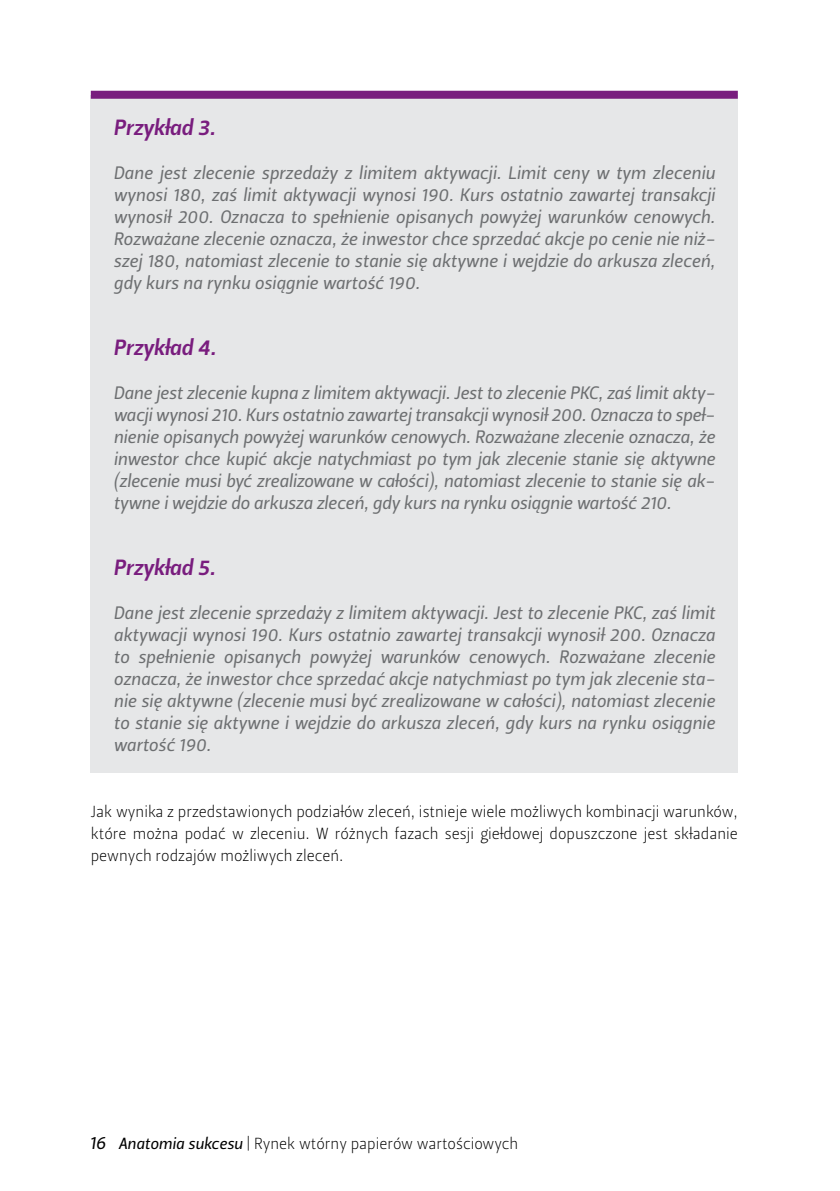
<style>
.page{position:relative;width:840px;height:1191px;background:#fff}
.page>*{position:absolute;margin:0;border:0;box-sizing:border-box;transform-origin:0 0}
.t1{font:22px "Leitura Sans Italic 3";color:#791d7e}
.t2{font:18px/22px "Leitura Sans Italic 2";color:#6d6f71;text-align:justify}
.t3{font:16px/22px "Leitura Sans Grot 1";color:#000;text-align:justify}
.s1{font-family:"Leitura Sans Italic 2";font-size:18px}
.s2{font-family:"Leitura Sans Italic 2"}
</style>
<div class="page">
<div style="left:91px;top:95px;width:646px;height:678px;background:#e6e7e8"></div>
<div style="left:91px;top:91px;width:646px;height:8px;background:#791d7e"></div>
<p class="t1" style="left:113px;top:114px;width:103px">Przykład 3.</p>
<p class="t2" style="left:113px;top:162px;width:602px">Dane jest zlecenie sprzedaży z limitem aktywacji. Limit ceny w tym zleceniu wynosi 180, zaś limit aktywacji wynosi 190. Kurs ostatnio zawartej transakcji wynosił 200. Oznacza to spełnienie opisanych powyżej warunków cenowych.<br>Rozważane zlecenie oznacza, że inwestor chce sprzedać akcje po cenie nie niż&shy;szej 180, natomiast zlecenie to stanie się aktywne i wejdzie do arkusza zleceń, gdy kurs na rynku osiągnie wartość 190.</p>
<p class="t1" style="left:113px;top:334px;width:104px">Przykład 4.</p>
<p class="t2" style="left:113px;top:382px;width:603px">Dane jest zlecenie kupna z limitem aktywacji. Jest to zlecenie PKC, zaś limit akty&shy;wacji wynosi 210. Kurs ostatnio zawartej transakcji wynosił 200. Oznacza to speł&shy;nienie opisanych powyżej warunków cenowych. Rozważane zlecenie oznacza, że inwestor chce kupić akcje natychmiast po tym jak zlecenie stanie się aktywne (zlecenie musi być zrealizowane w całości), natomiast zlecenie to stanie się ak&shy;tywne i wejdzie do arkusza zleceń, gdy kurs na rynku osiągnie wartość 210.</p>
<p class="t1" style="left:113px;top:554px;width:103px">Przykład 5.</p>
<p class="t2" style="left:113px;top:602px;width:603px">Dane jest zlecenie sprzedaży z limitem aktywacji. Jest to zlecenie PKC, zaś limit aktywacji wynosi 190. Kurs ostatnio zawartej transakcji wynosił 200. Oznacza to spełnienie opisanych powyżej warunków cenowych. Rozważane zlecenie oznacza, że inwestor chce sprzedać akcje natychmiast po tym jak zlecenie sta&shy;nie się aktywne (zlecenie musi być zrealizowane w całości), natomiast zlecenie to stanie się aktywne i wejdzie do arkusza zleceń, gdy kurs na rynku osiągnie wartość 190.</p>
<p class="t3" style="left:91px;top:800px;width:648px">Jak wynika z przedstawionych podziałów zleceń, istnieje wiele możliwych kombinacji warunków, które można podać w zleceniu. W różnych fazach sesji giełdowej dopuszczone jest składanie pewnych rodzajów możliwych zleceń.</p>
<p class="t3" style="left:89px;top:1132px;width:430px"><span class="s1">16</span> <span class="s2">Anatomia sukcesu</span> | Rynek wtórny papierów wartościowych</p>
</div>
